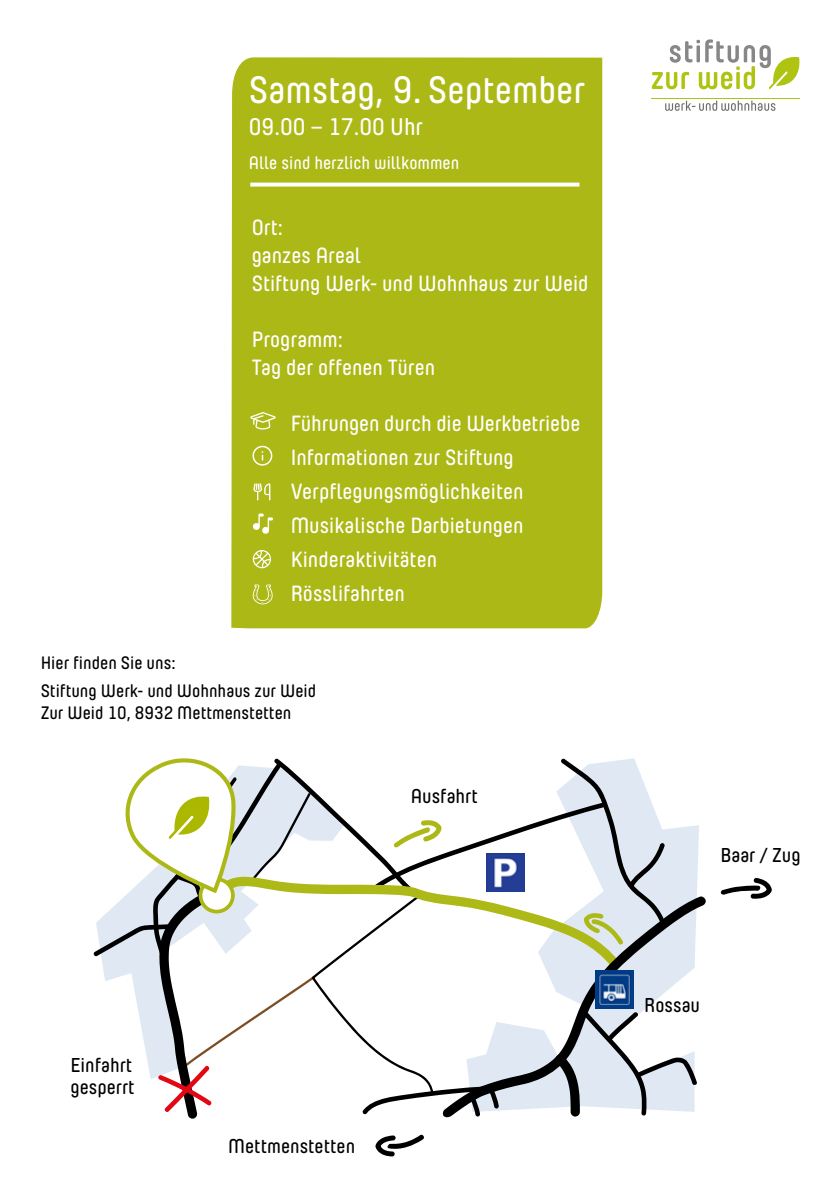
<style>
.page{position:relative;width:840px;height:1191px;background:#fff}
.page>*{position:absolute;margin:0;border:0;box-sizing:border-box;transform-origin:0 0}
.t1{font:600 38px "Yummo";color:#fff}
.t2{font:600 24px "Yummo";color:#fff}
.t3{font:600 22px/34px "Yummo";color:#fff}
.t4{font:600 20px/22px "Yummo";color:#000}
.t5{font:600 18px/27.6px "Yummo";color:#000}
.t6{font:600 18px "Yummo";color:#fff}
</style>
<div class="page">
<div style="left:231px;top:57px;width:371px;height:571px;background:#acb816"></div>
<svg style="left:375px;top:1134px;width:49px;height:22px"></svg>
<svg style="left:720px;top:878px;width:51px;height:21px"></svg>
<svg style="left:252px;top:584px;width:20px;height:20px"></svg>
<svg style="left:93px;top:758px;width:604px;height:361px"></svg>
<img style="left:595px;top:970px;width:37px;height:38px">
<img style="left:486px;top:853px;width:38px;height:38px">
<svg style="left:250px;top:412px;width:25px;height:17px"></svg>
<svg style="left:253px;top:483px;width:17px;height:17px"></svg>
<svg style="left:252px;top:550px;width:20px;height:18px"></svg>
<svg style="left:250px;top:183px;width:329px;height:4px"></svg>
<svg style="left:665px;top:101px;width:110px;height:10px"></svg>
<svg style="left:651px;top:39px;width:148px;height:50px"></svg>
<hr style="left:650px;top:98px;width:149px;height:1px;background:#afc410">
<svg style="left:252px;top:446px;width:20px;height:19px"></svg>
<svg style="left:253px;top:513px;width:20px;height:21px"></svg>
<h1 class="t1" style="left:249px;top:59px;width:338px">Samstag, 9. September</h1>
<p class="t2" style="left:249px;top:107px;width:175px">09.00 – 17.00 Uhr</p>
<p class="t6" style="left:249px;top:148px;width:212px">Alle sind herzlich willkommen</p>
<p class="t3" style="left:251px;top:211px;width:338px;line-height:28px">Ort:<br>ganzes Areal<br>Stiftung Werk- und Wohnhaus zur Weid</p>
<p class="t3" style="left:251px;top:323px;width:185px;line-height:28px">Programm:<br>Tag der offenen Türen</p>
<p class="t3" style="left:290px;top:404px;width:291px">Führungen durch die Werkbetriebe<br>Informationen zur Stiftung<br>Verpflegungsmöglichkeiten<br>Musikalische Darbietungen<br>Kinderaktivitäten<br>Rösslifahrten</p>
<p class="t5" style="left:41px;top:647px;width:277px">Hier finden Sie uns:<br>Stiftung Werk- und Wohnhaus zur Weid</p>
<p class="t5" style="left:41px;top:697px;width:252px">Zur Weid 10, 8932 Mettmenstetten</p>
<p class="t4" style="left:410px;top:783px;width:69px">Ausfahrt</p>
<p class="t4" style="left:70px;top:1052px;width:66px">Einfahrt gesperrt</p>
<p class="t4" style="left:228px;top:1133px;width:128px">Mettmenstetten</p>
<p class="t4" style="left:720px;top:841px;width:82px">Baar / Zug</p>
<p class="t4" style="left:644px;top:992px;width:57px">Rossau</p>
</div>
